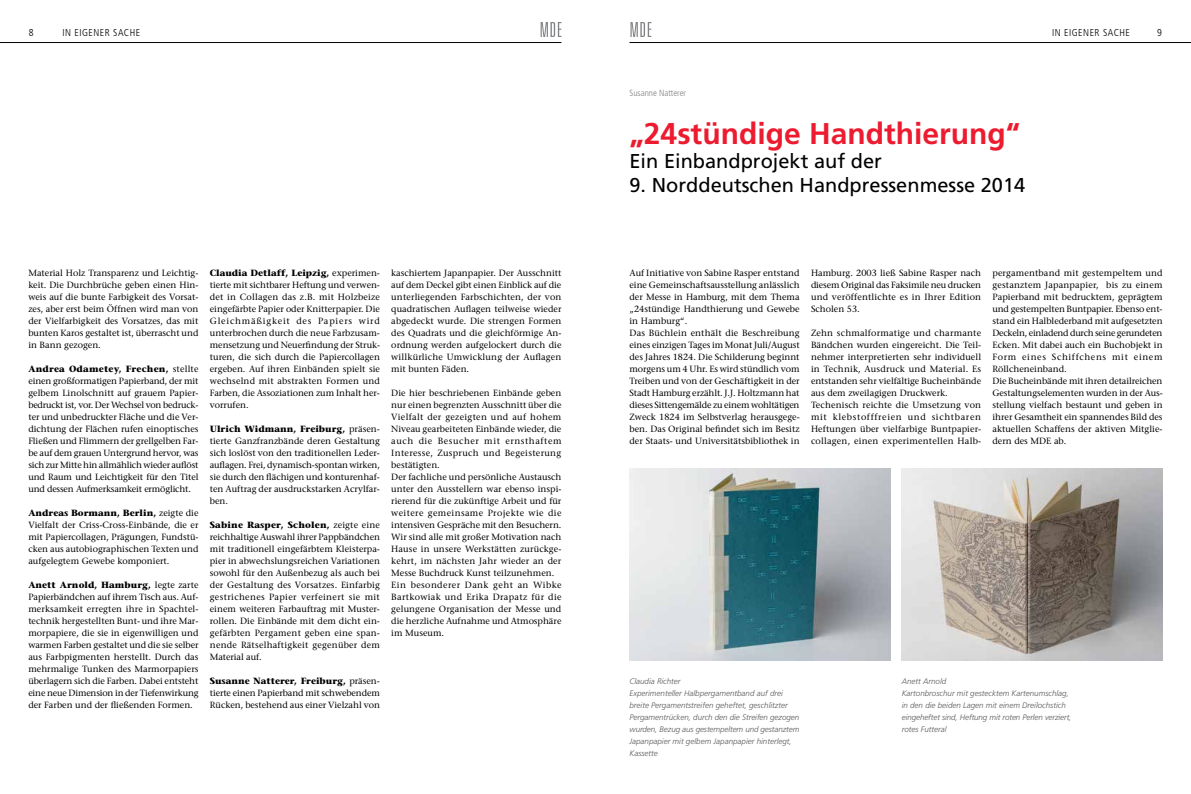
<style>
.page{position:relative;width:1191px;height:794px;background:#fff}
.page>*{position:absolute;margin:0;border:0;box-sizing:border-box;transform-origin:0 0}
.t1{font:700 30px "Frutiger";color:#ed1b2f}
.t2{font:20px "Frutiger";color:#000}
.t3{font:300 condensed 10px "Frutiger";letter-spacing:.05em;color:#000}
.t4{font:9px/12px "Stone Serif";color:#000;text-align:justify}
.t5{font:300 condensed 9px "Frutiger";color:#808285}
.t6{font:italic 300 8px/12px "Frutiger";color:#58595b}
.s1{font-weight:700}
</style>
<div class="page">
<svg style="left:540px;top:22px;width:21px;height:15px"></svg>
<svg style="left:630px;top:22px;width:21px;height:15px"></svg>
<hr style="left:0;top:42px;width:561px;height:1px;background:#000">
<hr style="left:629px;top:42px;width:562px;height:1px;background:#000">
<img style="left:630px;top:468px;width:260px;height:192px">
<img style="left:901px;top:468px;width:261px;height:192px">
<p class="t3" style="left:29px;top:27px;width:6px">8</p>
<p class="t3" style="left:62px;top:27px;width:79px">IN EIGENER SACHE</p>
<p class="t3" style="left:1052px;top:27px;width:79px">IN EIGENER SACHE</p>
<p class="t3" style="left:1157px;top:27px;width:6px">9</p>
<p class="t4" style="left:28px;top:267px;width:172px">Material Holz Transparenz und Leichtig&shy;keit. Die Durchbrüche geben einen Hin&shy;weis auf die bunte Farbigkeit des Vorsat&shy;zes, aber erst beim Öffnen wird man von der Vielfarbigkeit des Vorsatzes, das mit bunten Karos gestaltet ist, überrascht und in Bann gezogen.</p>
<p class="t4" style="left:28px;top:363px;width:172px"><span class="s1">Andrea Odametey, Frechen,</span> stellte einen großformatigen Papierband, der mit gelbem Linolschnitt auf grauem Papier&shy;bedruckt ist, vor. Der Wechsel von bedruck&shy;ter und unbedruckter Fläche und die Ver&shy;dichtung der Flächen rufen einoptisches Fließen und Flimmern der grellgelben Far&shy;be auf dem grauen Untergrund hervor, was sich zur Mitte hin allmählich wieder auflöst und Raum und Leichtigkeit für den Titel und dessen Aufmerksamkeit ermöglicht.</p>
<p class="t4" style="left:28px;top:507px;width:172px"><span class="s1">Andreas Bormann, Berlin,</span> zeigte die Vielfalt der Criss-Cross-Einbände, die er mit Papiercollagen, Prägungen, Fundstü&shy;cken aus autobiographischen Texten und aufgelegtem Gewebe komponiert.</p>
<p class="t4" style="left:28px;top:579px;width:172px"><span class="s1">Anett Arnold, Hamburg,</span> legte zarte Papierbändchen auf ihrem Tisch aus. Auf&shy;merksamkeit erregten ihre in Spachtel&shy;technik hergestellten Bunt- und ihre Mar&shy;morpapiere, die sie in eigenwilligen und warmen Farben gestaltet und die sie selber aus Farbpigmenten herstellt. Durch das mehrmalige Tunken des Marmorpapiers überlagern sich die Farben. Dabei entsteht eine neue Dimension in der Tiefenwirkung der Farben und der fließenden Formen.</p>
<p class="t4" style="left:210px;top:267px;width:172px"><span class="s1">Claudia Detlaff, Leipzig,</span> experimen&shy;tierte mit sichtbarer Heftung und verwen&shy;det in Collagen das z.B. mit Holzbeize eingefärbte Papier oder Knitterpapier. Die Gleichmäßigkeit des Papiers wird unterbrochen durch die neue Farbzusam&shy;mensetzung und Neuerfindung der Struk&shy;turen, die sich durch die Papiercollagen ergeben. Auf ihren Einbänden spielt sie wechselnd mit abstrakten Formen und Farben, die Assoziationen zum Inhalt her&shy;vorrufen.</p>
<p class="t4" style="left:210px;top:423px;width:172px"><span class="s1">Ulrich Widmann, Freiburg,</span> präsen&shy;tierte Ganzfranzbände deren Gestaltung sich loslöst von den traditionellen Leder&shy;auflagen. Frei, dynamisch-spontan wirken, sie durch den flächigen und konturenhaf&shy;ten Auftrag der ausdruckstarken Acrylfar&shy;ben.</p>
<p class="t4" style="left:210px;top:519px;width:172px"><span class="s1">Sabine Rasper, Scholen,</span> zeigte eine reichhaltige Auswahl ihrer Pappbändchen mit traditionell eingefärbtem Kleisterpa&shy;pier in abwechslungsreichen Variationen sowohl für den Außenbezug als auch bei der Gestaltung des Vorsatzes. Einfarbig gestrichenes Papier verfeinert sie mit einem weiteren Farbauftrag mit Muster&shy;rollen. Die Einbände mit dem dicht ein&shy;gefärbten Pergament geben eine span&shy;nende Rätselhaftigkeit gegenüber dem Material auf.</p>
<p class="t4" style="left:210px;top:675px;width:172px"><span class="s1">Susanne Natterer, Freiburg,</span> präsen&shy;tierte einen Papierband mit schwebendem Rücken, bestehend aus einer Vielzahl von</p>
<p class="t4" style="left:391px;top:267px;width:172px">kaschiertem Japanpapier. Der Ausschnitt auf dem Deckel gibt einen Einblick auf die unterliegenden Farbschichten, der von quadratischen Auflagen teilweise wieder abgedeckt wurde. Die strengen Formen des Quadrats und die gleichförmige An&shy;ordnung werden aufgelockert durch die willkürliche Umwicklung der Auflagen mit bunten Fäden.</p>
<p class="t4" style="left:391px;top:386px;width:172px;text-align:left">Die hier beschriebenen Einbände geben nur einen begrenzten Ausschnitt über die Vielfalt der gezeigten und auf hohem Niveau gearbeiteten Einbände wieder, die auch die Besucher mit ernsthaftem Interesse, Zuspruch und Begeisterung bestätigten.<br>Der fachliche und persönliche Austausch unter den Ausstellern war ebenso inspi&shy;rierend für die zukünftige Arbeit und für weitere gemeinsame Projekte wie die intensiven Gespräche mit den Besuchern.<br>Wir sind alle mit großer Motivation nach Hause in unsere Werkstätten zurückge&shy;kehrt, im nächsten Jahr wieder an der Messe Buchdruck Kunst teilzunehmen.<br>Ein besonderer Dank geht an Wibke Bartkowiak und Erika Drapatz für die gelungene Organisation der Messe und die herzliche Aufnahme und Atmosphäre im Museum.</p>
<p class="t5" style="left:629px;top:87px;width:58px">Susanne Natterer</p>
<h1 class="t1" style="left:629px;top:116px;width:392px">„24stündige Handthierung“</h1>
<h2 class="t2" style="left:629px;top:149px;width:254px">Ein Einbandprojekt auf der</h2>
<h2 class="t2" style="left:629px;top:173px;width:397px">9. Norddeutschen Handpressenmesse 2014</h2>
<p class="t4" style="left:629px;top:267px;width:172px;text-align:left">Auf Initiative von Sabine Rasper entstand eine Gemeinschaftsausstellung anlässlich der Messe in Hamburg, mit dem Thema „24stündige Handthierung und Gewebe in Hamburg“.<br>Das Büchlein enthält die Beschreibung eines einzigen Tages im Monat Juli/August des Jahres 1824. Die Schilderung beginnt morgens um 4 Uhr. Es wird stündlich vom Treiben und von der Geschäftigkeit in der Stadt Hamburg erzählt. J.J. Holtzmann hat dieses Sittengemälde zu einem wohltätigen Zweck 1824 im Selbstverlag herausgege&shy;ben. Das Original befindet sich im Besitz der Staats- und Universitätsbibliothek in</p>
<p class="t4" style="left:811px;top:267px;width:172px">Hamburg. 2003 ließ Sabine Rasper nach diesem Original das Faksimile neu drucken und veröffentlichte es in Ihrer Edition Scholen 53.</p>
<p class="t4" style="left:811px;top:327px;width:172px;text-align:left">Zehn schmalformatige und charmante Bändchen wurden eingereicht. Die Teil&shy;nehmer interpretierten sehr individuell in Technik, Ausdruck und Material. Es entstanden sehr vielfältige Bucheinbände aus dem zweilagigen Druckwerk.<br>Techenisch reichte die Umsetzung von mit klebstofffreien und sichtbaren Heftungen über vielfarbige Buntpapier&shy;collagen, einen experimentellen Halb-</p>
<p class="t4" style="left:992px;top:267px;width:172px;text-align:left">pergamentband mit gestempeltem und gestanztem Japanpapier, bis zu einem Papierband mit bedrucktem, geprägtem und gestempelten Buntpapier. Ebenso ent&shy;stand ein Halblederband mit aufgesetzten Deckeln, einladend durch seine gerundeten Ecken. Mit dabei auch ein Buchobjekt in Form eines Schiffchens mit einem Röllcheneinband.<br>Die Bucheinbände mit ihren detailreichen Gestaltungselementen wurden in der Aus&shy;stellung vielfach bestaunt und geben in ihrer Gesamtheit ein spannendes Bild des aktuellen Schaffens der aktiven Mitglie&shy;dern des MDE ab.</p>
<p class="t6" style="left:629px;top:675px;width:171px">Claudia Richter<br>Experimenteller Halbpergamentband auf drei breite Pergamentstreifen geheftet, geschlitzter Pergamentrücken, durch den die Streifen gezogen wurden, Bezug aus gestempeltem und gestanztem Japanpapier mit gelbem Japanpapier hinterlegt, Kassette</p>
<p class="t6" style="left:901px;top:675px;width:171px">Anett Arnold<br>Kartonbroschur mit gestecktem Kartenumschlag, in den die beiden Lagen mit einem Dreilochstich eingeheftet sind, Heftung mit roten Perlen verziert, rotes Futteral</p>
</div>
